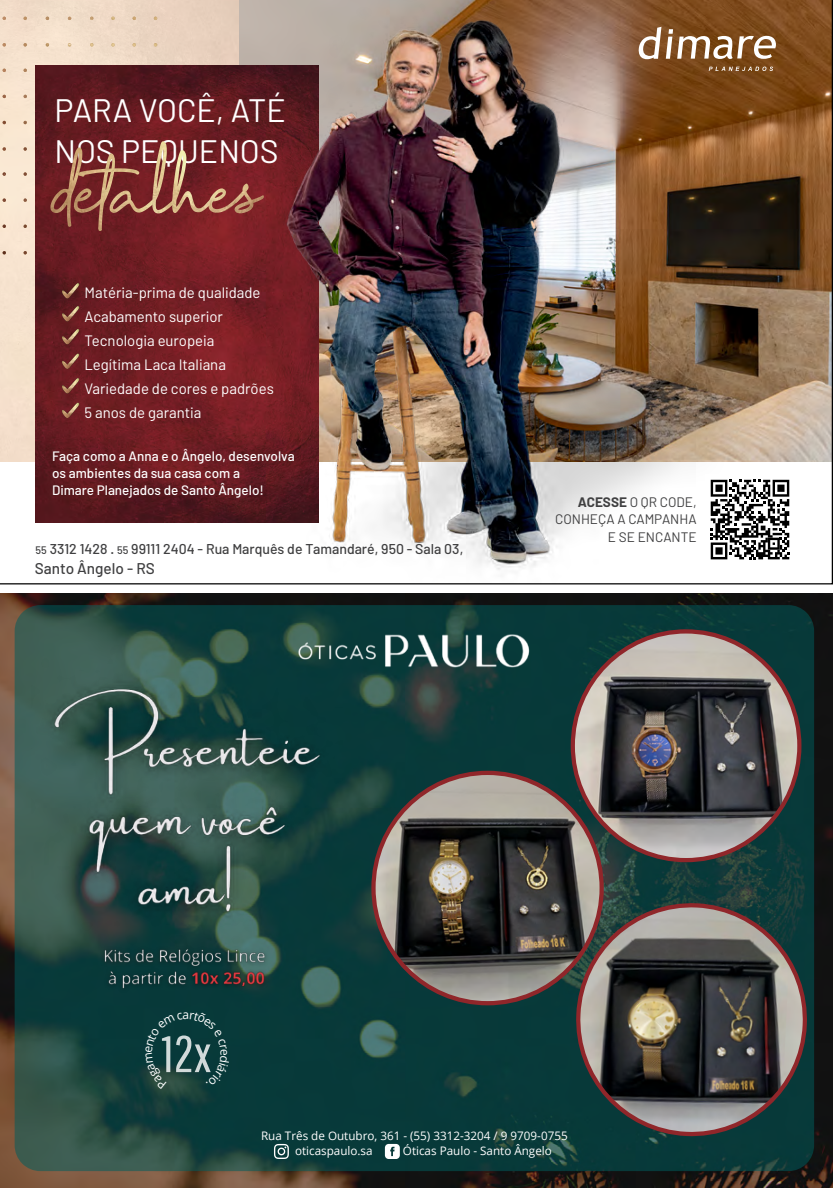
<style>
.page{position:relative;width:833px;height:1188px;background:#fff}
.page>*{position:absolute;margin:0;border:0;box-sizing:border-box;transform-origin:0 0}
.t1{font:51.12px "Pathway Gothic One";color:#fff}
.t2{font:32.5px/40.6px "Barlow";color:#fff}
.t3{font:500 15.5px "Barlow";color:#404041}
.t4{font:15.12px/24px "Barlow";color:#fff}
.t5{font:500 14.25px "Barlow";color:#404041}
.t6{font:13.75px/17.2px "Barlow";color:#404041;text-align:right}
.t7{font:500 13.62px/17.1px "Barlow";color:#fff}
.t8{font:11.75px/15.6px "Open Sans";color:#fff}
.s1{font-size:10.88px}
.s2{font-weight:700}
</style>
<div class="page">
<img style="left:0;top:593px;width:833px;height:594px">
<svg style="left:15px;top:605px;width:799px;height:565px;background:#123f3d"></svg>
<img style="left:291px;top:623px;width:246px;height:54px">
<svg style="left:385px;top:1143px;width:15px;height:15px"></svg>
<svg style="left:274px;top:1143px;width:15px;height:15px"></svg>
<svg style="left:571px;top:629px;width:230px;height:233px;background:#595a5a"></svg>
<svg style="left:371px;top:770px;width:233px;height:235px;background:#53524e"></svg>
<svg style="left:573px;top:900px;width:237px;height:238px;background:#4d514e"></svg>
<img style="left:32px;top:635px;width:311px;height:345px">
<img style="left:96px;top:936px;width:181px;height:60px">
<img style="left:0;top:0;width:833px;height:584px">
<svg style="left:145px;top:1011px;width:85px;height:77px;background:#0c3b3a"></svg>
<h2 class="t2" style="left:54px;top:89px;width:233px">PARA VOCÊ, ATÉ<br>NOS PEQUENOS</h2>
<p class="t4" style="left:84px;top:280px;width:191px">Matéria-prima de qualidade<br>Acabamento superior<br>Tecnologia europeia<br>Legítima Laca Italiana<br>Variedade de cores e padrões<br>5 anos de garantia</p>
<p class="t7" style="left:52px;top:447px;width:244px">Faça como a Anna e o Ângelo, desenvolva os ambientes da sua casa com a<br>Dimare Planejados de Santo Ângelo!</p>
<p class="t5" style="left:36px;top:539px;width:429px"><span class="s1">55</span> 3312 1428 . <span class="s1">55</span> 99111 2404 - Rua Marquês de Tamandaré, 950 - Sala 03,</p>
<p class="t3" style="left:35px;top:559px;width:121px">Santo Ângelo - RS</p>
<p class="t6" style="left:555px;top:493px;width:143px"><span class="s2">ACESSE</span> O QR CODE,<br>CONHEÇA A CAMPANHA<br>E SE ENCANTE</p>
<h1 class="t1" style="left:162px;top:1022px;width:51px">12x</h1>
<p class="t8" style="left:295px;top:1126px;width:274px;text-indent:-34px">Rua Três de Outubro, 361 - (55) 3312-3204 / 9 9709-0755 oticaspaulo.sa</p>
<p class="t8" style="left:403px;top:1142px;width:150px">Óticas Paulo - Santo Ângelo</p>
</div>
